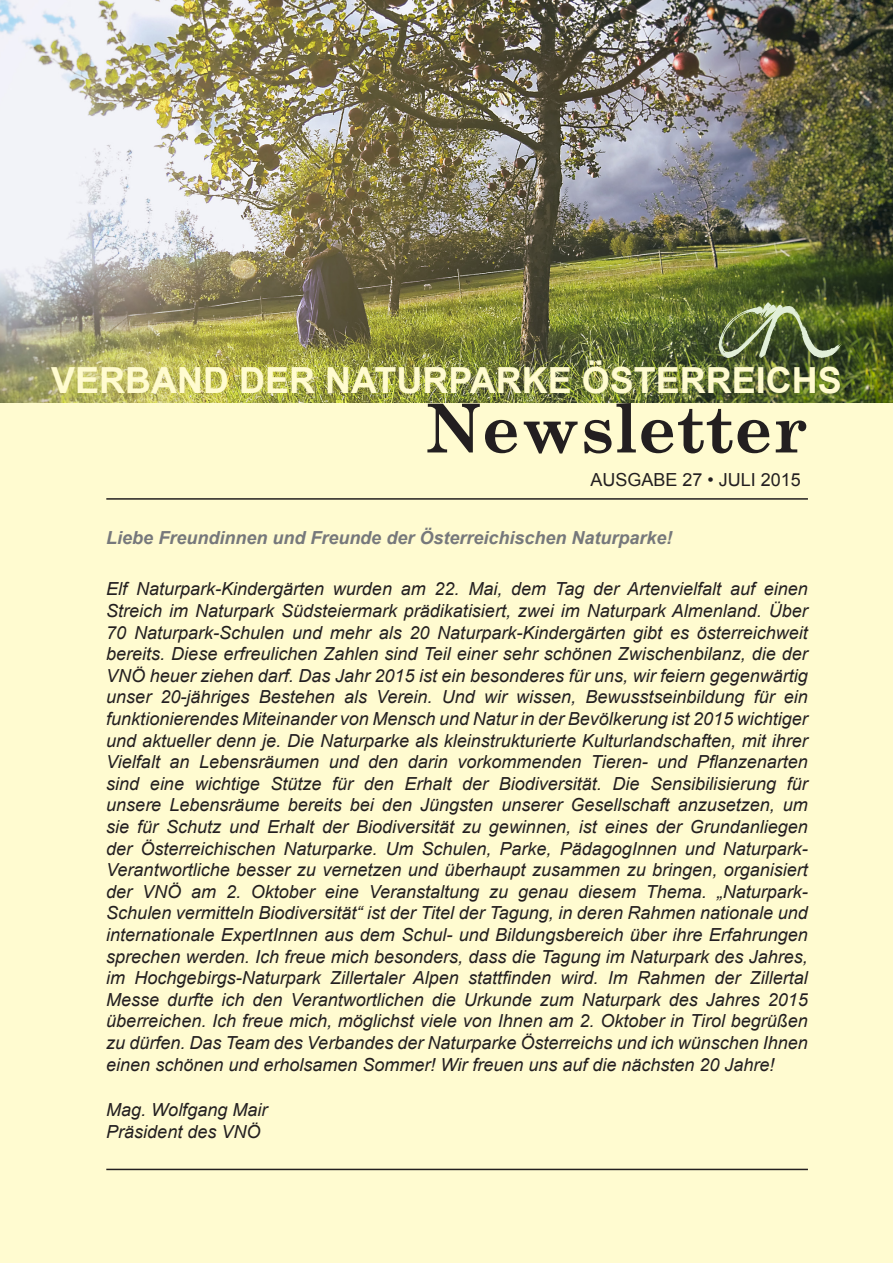
<style>
.page{position:relative;width:893px;height:1263px;background:#fff}
.page>*{position:absolute;margin:0;border:0;box-sizing:border-box;transform-origin:0 0}
.t1{font:700 67.5px "Century Schoolbook";color:#231f20}
.t2{font:700 36px "Arial";color:#fffbd0}
.t3{font:italic 18px/21.6px "Arial";color:#231f20;text-align:justify}
.t4{font:italic 700 18px "Arial";color:#76787b}
.t5{font:18px "Arial";color:#231f20}
</style>
<div class="page">
<img style="left:0;top:0;width:893px;height:404px">
<div style="left:0;top:404px;width:893px;height:859px;background:#fffbd0"></div>
<hr style="left:106px;top:1169px;width:702px;height:1px;background:#231f20">
<hr style="left:106px;top:498px;width:702px;height:2px;background:#231f20">
<svg style="left:719px;top:302px;width:123px;height:56px;background:#6a7a4a"></svg>
<h2 class="t2" style="left:51px;top:357px;width:792px">VERBAND DER NATURPARKE ÖSTERREICHS</h2>
<h1 class="t1" style="left:425px;top:376px;width:384px">Newsletter</h1>
<p class="t5" style="left:590px;top:468px;width:212px">AUSGABE 27 • JULI 2015</p>
<p class="t4" style="left:106px;top:525px;width:568px">Liebe Freundinnen und Freunde der Österreichischen Naturparke!</p>
<p class="t3" style="left:106px;top:578px;width:703px">Elf Naturpark-Kindergärten wurden am 22. Mai, dem Tag der Artenvielfalt auf einen Streich im Naturpark Südsteiermark prädikatisiert, zwei im Naturpark Almenland. Über 70 Naturpark-Schulen und mehr als 20 Naturpark-Kindergärten gibt es österreichweit bereits. Diese erfreulichen Zahlen sind Teil einer sehr schönen Zwischenbilanz, die der VNÖ heuer ziehen darf. Das Jahr 2015 ist ein besonderes für uns, wir feiern gegenwärtig unser 20-jähriges Bestehen als Verein. Und wir wissen, Bewusstseinbildung für ein funktionierendes Miteinander von Mensch und Natur in der Bevölkerung ist 2015 wichtiger und aktueller denn je. Die Naturparke als kleinstrukturierte Kulturlandschaften, mit ihrer Vielfalt an Lebensräumen und den darin vorkommenden Tieren- und Pflanzenarten sind eine wichtige Stütze für den Erhalt der Biodiversität. Die Sensibilisierung für unsere Lebensräume bereits bei den Jüngsten unserer Gesellschaft anzusetzen, um sie für Schutz und Erhalt der Biodiversität zu gewinnen, ist eines der Grundanliegen der Österreichischen Naturparke. Um Schulen, Parke, PädagogInnen und Naturpark-Verantwortliche besser zu vernetzen und überhaupt zusammen zu bringen, organisiert der VNÖ am 2. Oktober eine Veranstaltung zu genau diesem Thema. „Naturpark-Schulen vermitteln Biodiversität“ ist der Titel der Tagung, in deren Rahmen nationale und internationale ExpertInnen aus dem Schul- und Bildungsbereich über ihre Erfahrungen sprechen werden. Ich freue mich besonders, dass die Tagung im Naturpark des Jahres, im Hochgebirgs-Naturpark Zillertaler Alpen stattfinden wird. Im Rahmen der Zillertal Messe durfte ich den Verantwortlichen die Urkunde zum Naturpark des Jahres 2015 überreichen. Ich freue mich, möglichst viele von Ihnen am 2. Oktober in Tirol begrüßen zu dürfen. Das Team des Verbandes der Naturparke Österreichs und ich wünschen Ihnen einen schönen und erholsamen Sommer! Wir freuen uns auf die nächsten 20 Jahre!</p>
<p class="t3" style="left:106px;top:1099px;width:163px">Mag. Wolfgang Mair<br>Präsident des VNÖ</p>
</div>
